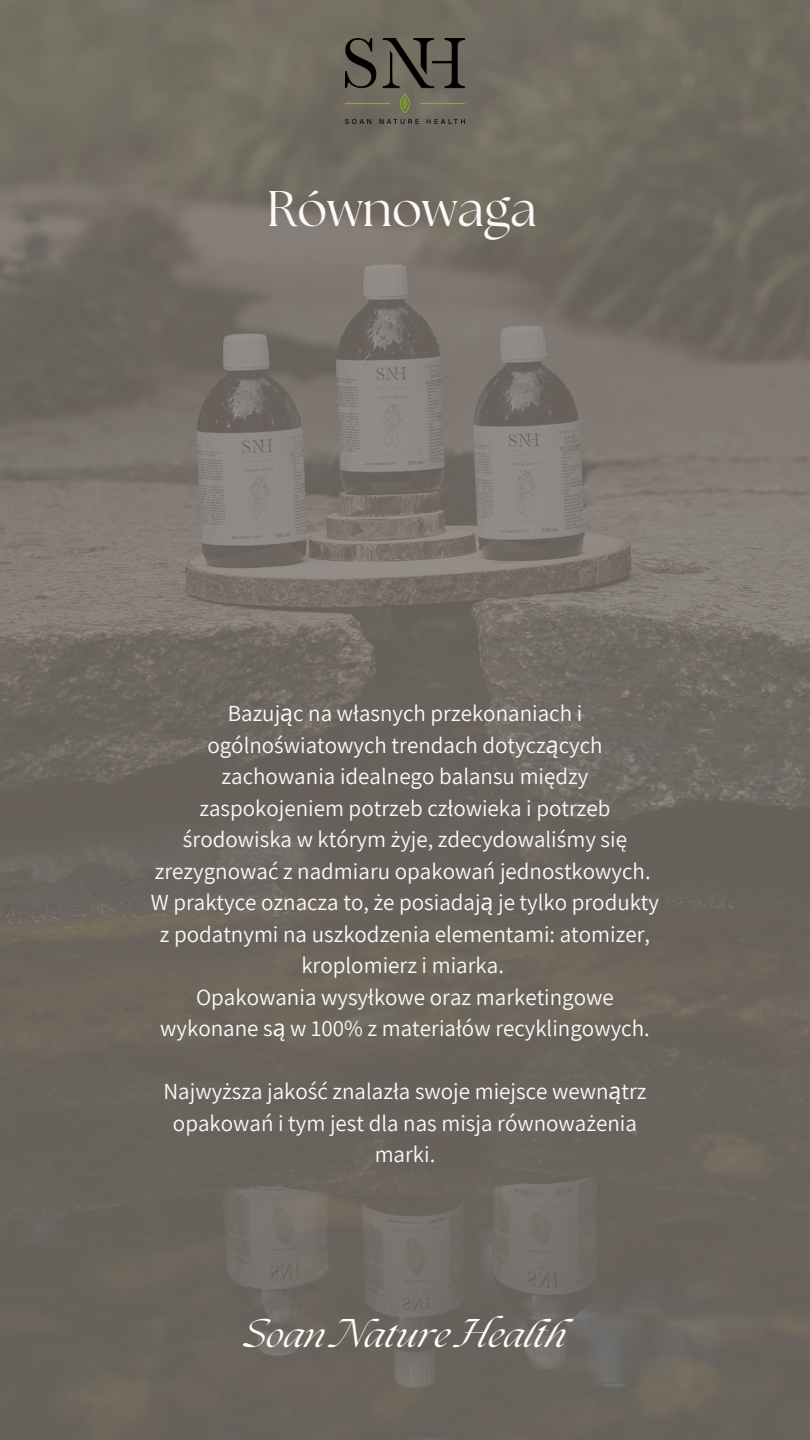
<style>
.page{position:relative;width:810px;height:1440px;background:#fff}
.page>*{position:absolute;margin:0;border:0;box-sizing:border-box;transform-origin:0 0}
.t1{font:50px "The Seasons";color:#faf9f8}
.t2{font:italic 35px "The Seasons";color:#fff}
.t3{font:23px/31.5px "Assistant";color:#faf9f8;text-align:center}
.s1{font-family:"Noto Sans"}
</style>
<div class="page">
<img style="left:0;top:0;width:810px;height:1440px">
<img style="left:345px;top:38px;width:119px;height:86px">
<h2 class="t1" style="left:267px;top:186px;width:271px">Równowaga</h2>
<p class="t3" style="left:155px;top:697px;width:497px">Bazuj<span class="s1">ą</span>c na własnych przekonaniach i ogólnoświatowych trendach dotycz<span class="s1">ą</span>cych zachowania idealnego balansu między zaspokojeniem potrzeb człowieka i potrzeb środowiska w którym żyje, zdecydowaliśmy się zrezygnować z nadmiaru opakowań jednostkowych.</p>
<p class="t3" style="left:151px;top:886px;width:510px">W praktyce oznacza to, że posiadaj<span class="s1">ą</span> je tylko produkty z podatnymi na uszkodzenia elementami: atomizer, kroplomierz i miarka.</p>
<p class="t3" style="left:160px;top:981px;width:491px">Opakowania wysyłkowe oraz marketingowe wykonane s<span class="s1">ą</span> w 100% z materiałów recyklingowych.</p>
<p class="t3" style="left:163px;top:1075px;width:485px">Najwyższa jakość znalazła swoje miejsce wewn<span class="s1">ą</span>trz opakowań i tym jest dla nas misja równoważenia marki.</p>
<h1 class="t2" style="left:244px;top:1319px;width:323px">Soan Nature Health</h1>
</div>
